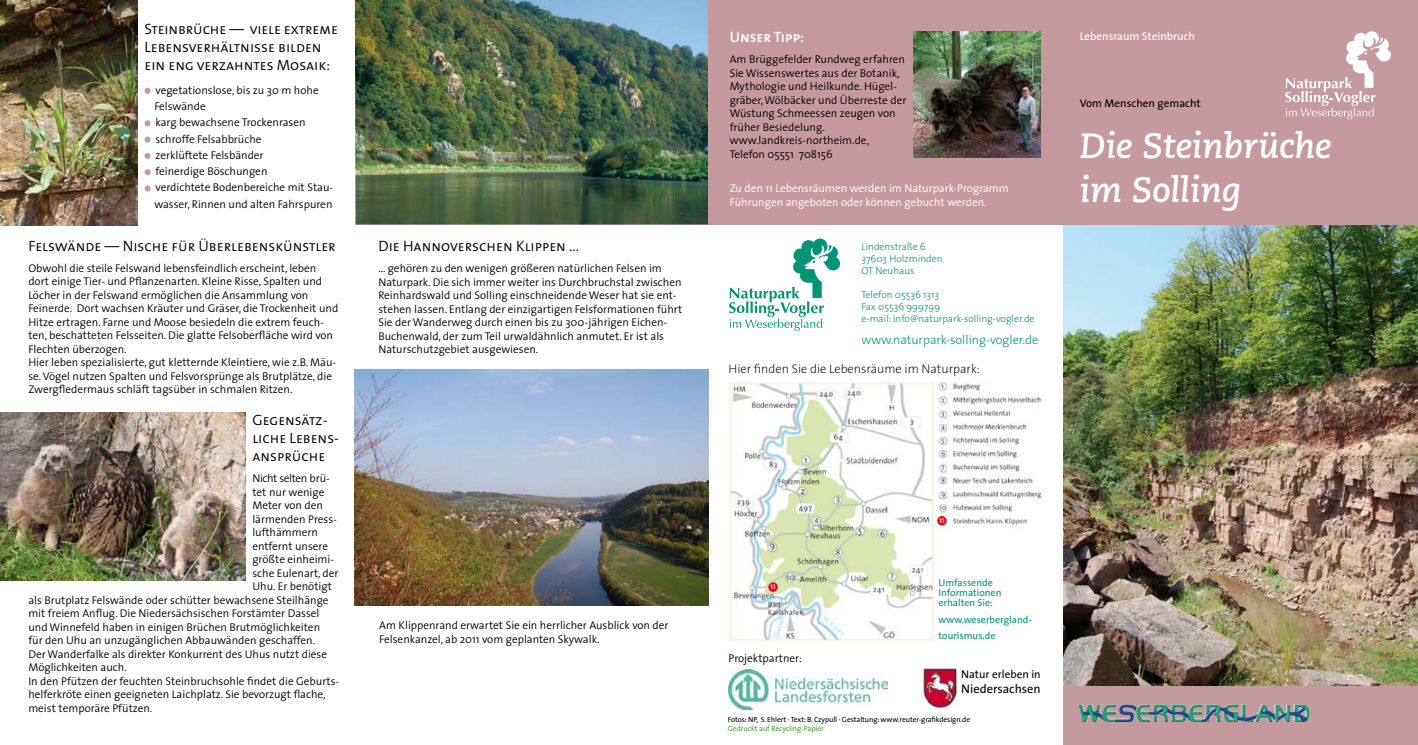
<style>
.page{position:relative;width:1418px;height:745px;background:#fff}
.page>*{position:absolute;margin:0;border:0;box-sizing:border-box;transform-origin:0 0}
.t1{font:35px/43.8px "Caecilia Bold Italic Os F";color:#fff}
.t2{font:15px/18px "The Sans Semi Light Caps";color:#000}
.t3{font:15px "The Sans Semi Bold Caps";color:#fff}
.t4{font:200 12.5px "The Sans";color:#000}
.t5{font:300 12.5px "The Sans";color:#009475}
.t6{font:12.5px "The Sans";color:#000}
.t7{font:300 11.25px/13.5px "The Sans";color:#000}
.t8{font:300 11.25px/13.5px "The Sans";color:#fff}
.t9{font:11.25px "The Sans";color:#000}
.t10{font:11.25px "The Sans";color:#fff}
.t11{font:300 11.25px "The Sans";letter-spacing:-.03em;color:#000}
.t12{font:300 10px/12px "The Sans";color:#009475}
.t13{font:10px/10px "The Sans";color:#009475}
.t14{font:7.5px "The Sans";letter-spacing:-.01em;color:#000}
.t15{font:7.5px "The Sans";letter-spacing:-.005em;color:#45a12b}
.t16{font:6.62px "The Sans Semi Bold Caps";color:#fff}
</style>
<div class="page">
<svg style="left:729px;top:238px;width:111px;height:93px"></svg>
<div style="left:1063px;top:685px;width:354px;height:59px;background:#c59a9f"></div>
<img style="left:1063px;top:225px;width:354px;height:460px">
<img style="left:728px;top:669px;width:159px;height:40px">
<img style="left:922px;top:666px;width:35px;height:43px">
<img style="left:728px;top:381px;width:314px;height:260px">
<img style="left:1078px;top:704px;width:52px;height:17px">
<div style="left:144px;top:88px;width:7px;height:6px;background:#c59a9f;border-radius:50%"></div>
<div style="left:144px;top:120px;width:7px;height:6px;background:#c59a9f;border-radius:50%"></div>
<svg style="left:144px;top:136px;width:7px;height:7px"></svg>
<div style="left:144px;top:153px;width:7px;height:6px;background:#c59a9f;border-radius:50%"></div>
<div style="left:144px;top:169px;width:7px;height:6px;background:#c59a9f;border-radius:50%"></div>
<div style="left:144px;top:185px;width:7px;height:6px;background:#c59a9f;border-radius:50%"></div>
<img style="left:354px;top:369px;width:355px;height:236px">
<img style="left:0;top:412px;width:245px;height:168px">
<img style="left:355px;top:0;width:353px;height:224px">
<img style="left:0;top:0;width:137px;height:225px">
<div style="left:769px;top:582px;width:8px;height:8px;background:#e2101a;border-radius:50%"></div>
<div style="left:768px;top:582px;width:9px;height:9px;border:1px solid #e2101a;border-radius:50%"></div>
<div style="left:937px;top:516px;width:9px;height:8px;background:#e2101a;border-radius:50%"></div>
<div style="left:937px;top:515px;width:9px;height:10px;border:1px solid #e2101a;border-radius:50%"></div>
<div style="left:708px;top:0;width:709px;height:225px;background:#c59a9f"></div>
<svg style="left:1285px;top:31px;width:106px;height:88px"></svg>
<img style="left:913px;top:32px;width:127px;height:125px">
<h2 class="t2" style="left:144px;top:19px;width:195px">Steinbrüche — viele extreme<br>Lebensverhältnisse bilden ein eng verzahntes Mosaik:</h2>
<p class="t7" style="left:154px;top:81px;width:180px;line-height:16.2px">vegetationslose, bis zu 30 m hohe<br>Felswände<br>karg bewachsene Trockenrasen schroffe Felsabbrüche<br>zerklüftete Felsbänder<br>feinerdige Böschungen<br>verdichtete Bodenbereiche mit Stau&shy;wasser, Rinnen und alten Fahrspuren</p>
<h2 class="t2" style="left:28px;top:236px;width:309px">Felswände — Nische für Überlebenskünstler</h2>
<p class="t7" style="left:28px;top:261px;width:311px">Obwohl die steile Felswand lebensfeindlich erscheint, leben dort einige Tier- und Pflanzenarten. Kleine Risse, Spalten und Löcher in der Felswand ermöglichen die Ansammlung von Feinerde. Dort wachsen Kräuter und Gräser, die Trockenheit und Hitze ertragen. Farne und Moose besiedeln die extrem feuch&shy;ten, beschatteten Felsseiten. Die glatte Felsoberfläche wird von Flechten überzogen.<br>Hier leben spezialisierte, gut kletternde Kleintiere, wie z.B. Mäu&shy;se. Vögel nutzen Spalten und Felsvorsprünge als Brutplätze, die Zwergfledermaus schläft tagsüber in schmalen Ritzen.</p>
<h2 class="t2" style="left:252px;top:410px;width:88px">Gegensätz&shy;liche Lebens&shy;ansprüche</h2>
<p class="t11" style="left:252px;top:468px;width:79px">Nicht selten brü-</p>
<p class="t7" style="left:252px;top:484px;width:73px">tet nur wenige</p>
<p class="t7" style="left:252px;top:498px;width:72px">Meter von den</p>
<p class="t7" style="left:252px;top:511px;width:86px">lärmenden Press-</p>
<p class="t7" style="left:252px;top:525px;width:67px">lufthämmern</p>
<p class="t7" style="left:252px;top:538px;width:77px">entfernt unsere</p>
<p class="t7" style="left:252px;top:552px;width:83px">größte einheimi-</p>
<p class="t7" style="left:252px;top:565px;width:88px">sche Eulenart, der</p>
<p class="t7" style="left:252px;top:579px;width:81px">Uhu. Er benötigt</p>
<p class="t7" style="left:28px;top:592px;width:302px">als Brutplatz Felswände oder schütter bewachsene Steilhänge</p>
<p class="t7" style="left:28px;top:606px;width:292px">mit freiem Anflug. Die Niedersächsischen Forstämter Dassel</p>
<p class="t7" style="left:28px;top:619px;width:293px">und Winnefeld haben in einigen Brüchen Brutmöglichkeiten</p>
<p class="t7" style="left:28px;top:633px;width:288px">für den Uhu an unzugänglichen Abbauwänden geschaffen.</p>
<p class="t7" style="left:28px;top:646px;width:300px">Der Wanderfalke als direkter Konkurrent des Uhus nutzt diese</p>
<p class="t7" style="left:28px;top:660px;width:100px">Möglichkeiten auch.</p>
<p class="t7" style="left:28px;top:673px;width:312px">In den Pfützen der feuchten Steinbruchsohle findet die Geburts-</p>
<p class="t7" style="left:28px;top:687px;width:299px">helferkröte einen geeigneten Laichplatz. Sie bevorzugt flache,</p>
<p class="t7" style="left:28px;top:700px;width:125px">meist temporäre Pfützen.</p>
<h2 class="t2" style="left:378px;top:236px;width:202px">Die Hannoverschen Klippen ...</h2>
<p class="t7" style="left:378px;top:261px;width:305px">... gehören zu den wenigen größeren natürlichen Felsen im Naturpark. Die sich immer weiter ins Durchbruchstal zwischen Reinhardswald und Solling einschneidende Weser hat sie ent&shy;stehen lassen. Entlang der einzigartigen Felsformationen führt Sie der Wanderweg durch einen bis zu 300-jährigen Eichen-Buchenwald, der zum Teil urwaldähnlich anmutet. Er ist als Naturschutzgebiet ausgewiesen.</p>
<p class="t7" style="left:379px;top:617px;width:291px">Am Klippenrand erwartet Sie ein herrlicher Ausblick von der<br>Felsenkanzel, ab 2011 vom geplanten Skywalk.</p>
<h2 class="t3" style="left:729px;top:25px;width:76px">Unser Tipp:</h2>
<p class="t7" style="left:729px;top:52px;width:178px">Am Brüggefelder Rundweg erfahren<br>Sie Wissenswertes aus der Botanik,<br>Mythologie und Heilkunde. Hügel&shy;gräber, Wölbäcker und Überreste der<br>Wüstung Schmeessen zeugen von früher Besiedelung. www.landkreis-northeim.de,<br>Telefon 05551 708156</p>
<p class="t8" style="left:729px;top:181px;width:280px">Zu den 11 Lebensräumen werden im Naturpark-Programm<br>Führungen angeboten oder können gebucht werden.</p>
<p class="t12" style="left:861px;top:240px;width:83px">Lindenstraße 6<br>37603 Holzminden<br>OT Neuhaus</p>
<p class="t12" style="left:861px;top:288px;width:175px">Telefon 05536 1313<br>Fax 05536 999799<br>e-mail: info@naturpark-solling-vogler.de</p>
<p class="t5" style="left:861px;top:329px;width:178px">www.naturpark-solling-vogler.de</p>
<p class="t4" style="left:728px;top:358px;width:253px">Hier finden Sie die Lebensräume im Naturpark:</p>
<p class="t10" style="left:1079px;top:26px;width:117px">Lebensraum Steinbruch</p>
<p class="t9" style="left:1079px;top:94px;width:122px">Vom Menschen gemacht</p>
<h1 class="t1" style="left:1079px;top:125px;width:253px">Die Steinbrüche im Solling</h1>
<p class="t16" style="left:939px;top:515px;width:6px">11</p>
<p class="t16" style="left:770px;top:581px;width:6px">11</p>
<p class="t13" style="left:938px;top:577px;width:64px">Umfassende<br>Informationen erhalten Sie:</p>
<p class="t13" style="left:938px;top:610px;width:95px;line-height:16.2px">www.weserbergland&shy;tourismus.de</p>
<p class="t7" style="left:728px;top:650px;width:75px">Projektpartner:</p>
<p class="t9" style="left:961px;top:664px;width:81px">Natur erleben in</p>
<p class="t6" style="left:961px;top:677px;width:81px">Niedersachsen</p>
<p class="t14" style="left:728px;top:712px;width:244px">Fotos: NP, S. Ehlert · Text: B. Czypull · Gestaltung: www.reuter-grafikdesign.de</p>
<p class="t15" style="left:728px;top:721px;width:97px">Gedruckt auf Recycling-Papier</p>
</div>
